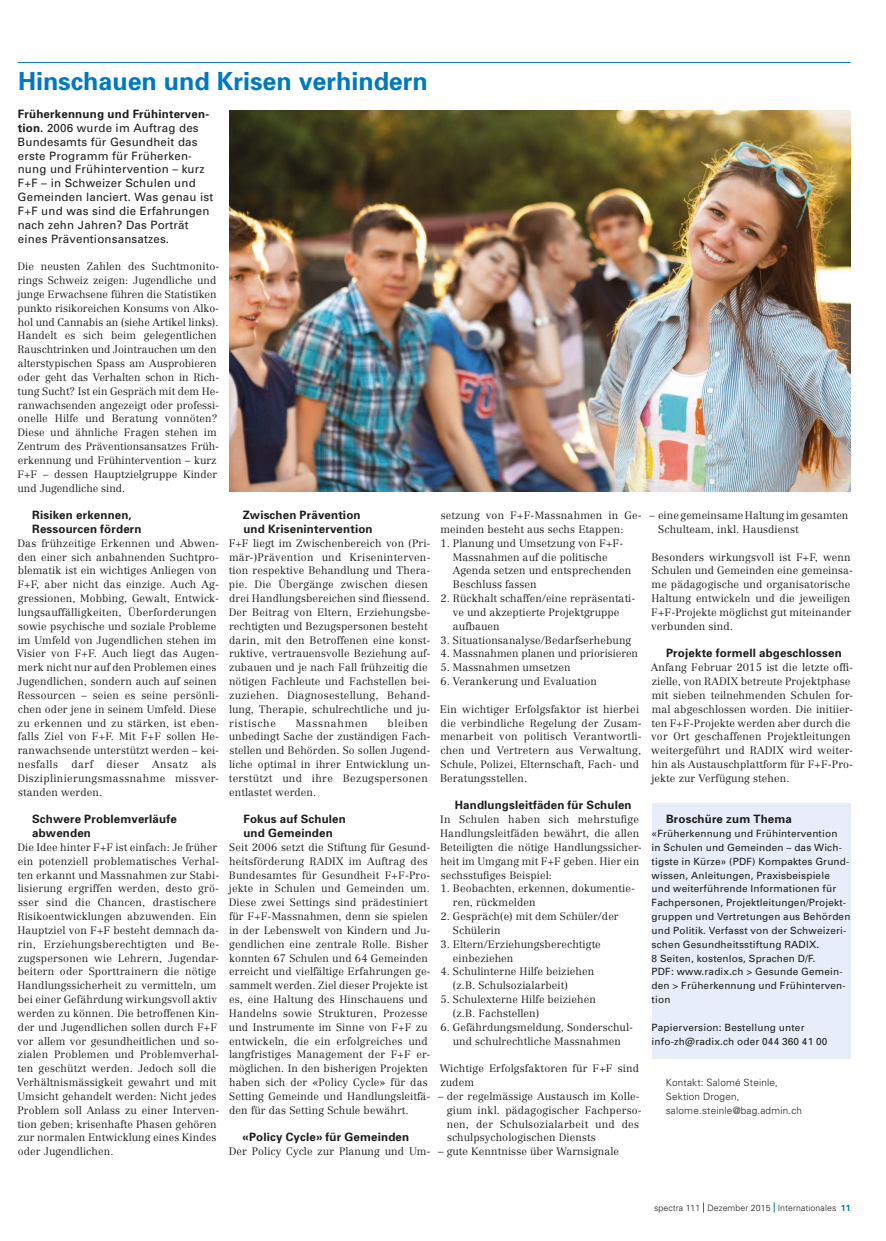
<style>
.page{position:relative;width:886px;height:1241px;background:#fff}
.page>*{position:absolute;margin:0;border:0;box-sizing:border-box;transform-origin:0 0}
.t1{font:700 25px "Univers";color:#0079bf}
.t2{font:11.5px/13.9px "Univers";letter-spacing:.015em;color:#1d1d1b}
.t3{font:700 11.5px/13.9px "Univers";letter-spacing:.015em;color:#1d1d1b}
.t4{font:300 10.62px/13.9px "Centennial";letter-spacing:.01em;color:#1d1d1b}
.t5{font:300 10.62px/13.9px "Centennial";letter-spacing:.035em;color:#1d1d1b}
.t6{font:300 10.62px "Centennial";letter-spacing:.065em;color:#1d1d1b}
.t7{font:10px/13.9px "Univers";letter-spacing:.015em;color:#1d1d1b}
.t8{font:300 10px/13.9px "Univers";letter-spacing:.015em;color:#1d1d1b}
.t9{font:300 8.75px "Univers";letter-spacing:.01em;color:#1d1d1b}
.s1{font-weight:700}
.s2{font-weight:700;color:#0079bf}
</style>
<div class="page">
<div style="left:652px;top:803px;width:198px;height:255px;background:#e8eef9"></div>
<hr style="left:18px;top:62px;width:832px;height:1px;background:#0079bf">
<img style="left:229px;top:111px;width:621px;height:380px">
<h1 class="t1" style="left:18px;top:65px;width:411px">Hinschauen und Krisen verhindern</h1>
<p class="t2" style="left:18px;top:107px;width:197px"><span class="s1">Früherkennung und Frühinterven&shy;tion.</span> 2006 wurde im Auftrag des<br>Bundesamts für Gesundheit das erste Programm für Früherken&shy;nung und Frühintervention – kurz<br>F+F – in Schweizer Schulen und<br>Gemeinden lanciert. Was genau ist<br>F+F und was sind die Erfahrungen nach zehn Jahren? Das Porträt eines Präventionsansatzes.</p>
<p class="t4" style="left:17px;top:259px;width:203px">Die neusten Zahlen des Suchtmonito&shy;rings Schweiz zeigen: Jugendliche und junge Erwachsene führen die Statistiken punkto risikoreichen Konsums von Alko&shy;hol und Cannabis an (siehe Artikel links).<br>Handelt es sich beim gelegentlichen Rauschtrinken und Jointrauchen um den alterstypischen Spass am Ausprobieren oder geht das Verhalten schon in Rich&shy;tung Sucht? Ist ein Gespräch mit dem He&shy;ranwachsenden angezeigt oder professi&shy;onelle Hilfe und Beratung vonnöten?<br>Diese und ähnliche Fragen stehen im Zentrum des Präventionsansatzes Früh&shy;erkennung und Frühintervention – kurz F+F – dessen Hauptzielgruppe Kinder und Jugendliche sind.</p>
<p class="t3" style="left:32px;top:507px;width:111px">Risiken erkennen,<br>Ressourcen fördern</p>
<p class="t4" style="left:17px;top:536px;width:204px">Das frühzeitige Erkennen und Abwen&shy;den einer sich anbahnenden Suchtpro&shy;blematik ist ein wichtiges Anliegen von F+F, aber nicht das einzige. Auch Ag&shy;gressionen, Mobbing, Gewalt, Entwick&shy;lungsauffälligkeiten, Überforderungen sowie psychische und soziale Probleme im Umfeld von Jugendlichen stehen im Visier von F+F. Auch liegt das Augen&shy;merk nicht nur auf den Problemen eines Jugendlichen, sondern auch auf seinen Ressourcen – seien es seine persönli&shy;chen oder jene in seinem Umfeld. Diese zu erkennen und zu stärken, ist eben&shy;falls Ziel von F+F. Mit F+F sollen He&shy;ranwachsende unterstützt werden – kei&shy;nesfalls</p>
<p class="t4" style="left:71px;top:757px;width:23px">darf</p>
<p class="t4" style="left:106px;top:757px;width:34px">dieser</p>
<p class="t4" style="left:152px;top:757px;width:37px">Ansatz</p>
<p class="t5" style="left:17px;top:757px;width:203px;text-indent:184px">als<br>Disziplinierungsmassnahme missver&shy;standen werden.</p>
<p class="t3" style="left:32px;top:811px;width:146px">Schwere Problemverläufe abwenden</p>
<p class="t4" style="left:17px;top:840px;width:204px">Die Idee hinter F+F ist einfach: Je früher ein potenziell problematisches Verhal&shy;ten erkannt und Massnahmen zur Stabi&shy;lisierung ergriffen werden, desto grö&shy;sser sind die Chancen, drastischere Risikoentwicklungen abzuwenden. Ein Hauptziel von F+F besteht demnach da&shy;rin, Erziehungsberechtigten und Be&shy;zugspersonen wie Lehrern, Jugendar&shy;beitern oder Sporttrainern die nötige Handlungssicherheit zu vermitteln, um bei einer Gefährdung wirkungsvoll aktiv werden zu können. Die betroffenen Kin&shy;der und Jugendlichen sollen durch F+F vor allem vor gesundheitlichen und so&shy;zialen Problemen und Problemverhal&shy;ten geschützt werden. Jedoch soll die Verhältnismässigkeit gewahrt und mit Umsicht gehandelt werden: Nicht jedes Problem soll Anlass zu einer Interven&shy;tion geben; krisenhafte Phasen gehören zur normalen Entwicklung eines Kindes oder Jugendlichen.</p>
<p class="t3" style="left:243px;top:507px;width:131px">Zwischen Prävention und Krisenintervention</p>
<p class="t4" style="left:229px;top:536px;width:203px">F+F liegt im Zwischenbereich von (Pri&shy;mär-)Prävention und Kriseninterven&shy;tion respektive Behandlung und Thera&shy;pie. Die Übergänge zwischen diesen drei Handlungsbereichen sind fliessend.<br>Der Beitrag von Eltern, Erziehungsbe&shy;rechtigten und Bezugspersonen besteht darin, mit den Betroffenen eine konst&shy;ruktive, vertrauensvolle Beziehung auf&shy;zubauen und je nach Fall frühzeitig die nötigen Fachleute und Fachstellen bei&shy;zuziehen. Diagnosestellung, Behand&shy;lung, Therapie, schulrechtliche und ju&shy;ristische</p>
<p class="t4" style="left:229px;top:715px;width:203px;text-indent:159px">bleiben unbedingt Sache der zuständigen Fach&shy;stellen und Behörden. So sollen Jugend&shy;liche optimal in ihrer Entwicklung un&shy;terstützt und ihre Bezugspersonen entlastet werden.</p>
<p class="t3" style="left:243px;top:811px;width:104px">Fokus auf Schulen und Gemeinden</p>
<p class="t4" style="left:229px;top:840px;width:203px">Seit 2006 setzt die Stiftung für Gesund&shy;heitsförderung RADIX im Auftrag des Bundesamtes für Gesundheit F+F-Pro&shy;jekte in Schulen und Gemeinden um.<br>Diese zwei Settings sind prädestiniert für F+F-Massnahmen, denn sie spielen in der Lebenswelt von Kindern und Ju&shy;gendlichen eine zentrale Rolle. Bisher konnten 67 Schulen und 64 Gemeinden erreicht und vielfältige Erfahrungen ge&shy;sammelt werden. Ziel dieser Projekte ist es, eine Haltung des Hinschauens und Handelns sowie Strukturen, Prozesse und Instrumente im Sinne von F+F zu entwickeln, die ein erfolgreiches und langfristiges Management der F+F er&shy;möglichen. In den bisherigen Projekten haben sich der «Policy Cycle» für das Setting Gemeinde und Handlungsleitfä&shy;den für das Setting Schule bewährt.</p>
<p class="t3" style="left:242px;top:1129px;width:168px">«Policy Cycle» für Gemeinden</p>
<p class="t4" style="left:229px;top:1144px;width:203px">Der Policy Cycle zur Planung und Um-</p>
<p class="t6" style="left:296px;top:716px;width:73px">Massnahmen</p>
<p class="t4" style="left:440px;top:508px;width:203px">setzung von F+F-Massnahmen in Ge&shy;meinden besteht aus sechs Etappen:</p>
<p class="t4" style="left:453px;top:536px;width:180px;text-indent:-13px">1. Planung und Umsetzung von F+F-<br>Massnahmen auf die politische<br>Agenda setzen und entsprechenden<br>Beschluss fassen</p>
<p class="t4" style="left:453px;top:591px;width:184px;text-indent:-13px">2. Rückhalt schaffen/eine repräsentati&shy;ve und akzeptierte Projektgruppe aufbauen</p>
<p class="t4" style="left:440px;top:632px;width:192px">3. Situationsanalyse/Bedarfserhebung</p>
<p class="t4" style="left:440px;top:646px;width:199px">4. Massnahmen planen und priorisieren</p>
<p class="t4" style="left:440px;top:660px;width:132px">5. Massnahmen umsetzen</p>
<p class="t4" style="left:440px;top:674px;width:158px">6. Verankerung und Evaluation</p>
<p class="t4" style="left:440px;top:702px;width:203px">Ein wichtiger Erfolgsfaktor ist hierbei die verbindliche Regelung der Zusam&shy;menarbeit von politisch Verantwortli&shy;chen und Vertretern aus Verwaltung, Schule, Polizei, Elternschaft, Fach- und Beratungsstellen.</p>
<p class="t3" style="left:455px;top:798px;width:178px">Handlungsleitfäden für Schulen</p>
<p class="t4" style="left:440px;top:812px;width:203px">In Schulen haben sich mehrstufige Handlungsleitfäden bewährt, die allen Beteiligten die nötige Handlungssicher&shy;heit im Umgang mit F+F geben. Hier ein sechsstufiges Beispiel:</p>
<p class="t4" style="left:453px;top:881px;width:184px;text-indent:-13px">1. Beobachten, erkennen, dokumentie&shy;ren, rückmelden</p>
<p class="t4" style="left:453px;top:909px;width:167px;text-indent:-13px">2. Gespräch(e) mit dem Schüler/der<br>Schülerin</p>
<p class="t4" style="left:453px;top:936px;width:149px;text-indent:-13px">3. Eltern/Erziehungsberechtigte einbeziehen</p>
<p class="t4" style="left:453px;top:964px;width:143px;text-indent:-13px">4. Schulinterne Hilfe beiziehen (z.B. Schulsozialarbeit)</p>
<p class="t4" style="left:453px;top:992px;width:144px;text-indent:-13px">5. Schulexterne Hilfe beiziehen (z.B. Fachstellen)</p>
<p class="t4" style="left:440px;top:1019px;width:194px;text-align:center">6. Gefährdungsmeldung, Sonderschul&shy;und schulrechtliche Massnahmen</p>
<p class="t4" style="left:440px;top:1061px;width:201px">Wichtige Erfolgsfaktoren für F+F sind zudem</p>
<p class="t4" style="left:447px;top:1088px;width:197px;text-indent:-9px">– der regelmässige Austausch im Kolle&shy;gium inkl. pädagogischer Fachperso&shy;nen, der Schulsozialarbeit und des schulpsychologischen Diensts</p>
<p class="t4" style="left:438px;top:1144px;width:182px">– gute Kenntnisse über Warnsignale</p>
<p class="t4" style="left:658px;top:508px;width:192px;text-indent:-9px">– eine gemeinsame Haltung im gesamten<br>Schulteam, inkl. Hausdienst</p>
<p class="t4" style="left:651px;top:549px;width:203px">Besonders wirkungsvoll ist F+F, wenn Schulen und Gemeinden eine gemeinsa&shy;me pädagogische und organisatorische Haltung entwickeln und die jeweiligen F+F-Projekte möglichst gut miteinander verbunden sind.</p>
<p class="t3" style="left:666px;top:646px;width:177px">Projekte formell abgeschlossen</p>
<p class="t4" style="left:651px;top:660px;width:204px">Anfang Februar 2015 ist die letzte offi&shy;zielle, von RADIX betreute Projektphase mit sieben teilnehmenden Schulen for&shy;mal abgeschlossen worden. Die initiier&shy;ten F+F-Projekte werden aber durch die vor Ort geschaffenen Projektleitungen weitergeführt und RADIX wird weiter&shy;hin als Austauschplattform für F+F-Pro&shy;jekte zur Verfügung stehen.</p>
<p class="t3" style="left:666px;top:811px;width:127px">Broschüre zum Thema</p>
<p class="t7" style="left:652px;top:826px;width:200px">«Früherkennung und Frühintervention<br>in Schulen und Gemeinden – das Wich&shy;tigste in Kürze» (PDF) Kompaktes Grund&shy;wissen, Anleitungen, Praxisbeispiele und weiterführende Informationen für Fachpersonen, Projektleitungen/Projekt&shy;gruppen und Vertretungen aus Behörden und Politik. Verfasst von der Schweizeri&shy;schen Gesundheitsstiftung RADIX.<br>8 Seiten, kostenlos, Sprachen D/F.<br>PDF: www.radix.ch &gt; Gesunde Gemein&shy;den &gt; Früherkennung und Frühinterven&shy;tion</p>
<p class="t7" style="left:652px;top:1019px;width:177px">Papierversion: Bestellung unter info-zh@radix.ch oder 044 360 41 00</p>
<p class="t8" style="left:666px;top:1075px;width:138px">Kontakt: Salomé Steinle,<br>Sektion Drogen, salome.steinle@bag.admin.ch</p>
<p class="t9" style="left:654px;top:1201px;width:198px">spectra 111 Dezember 2015 Internationales <span class="s2">11</span></p>
</div>
